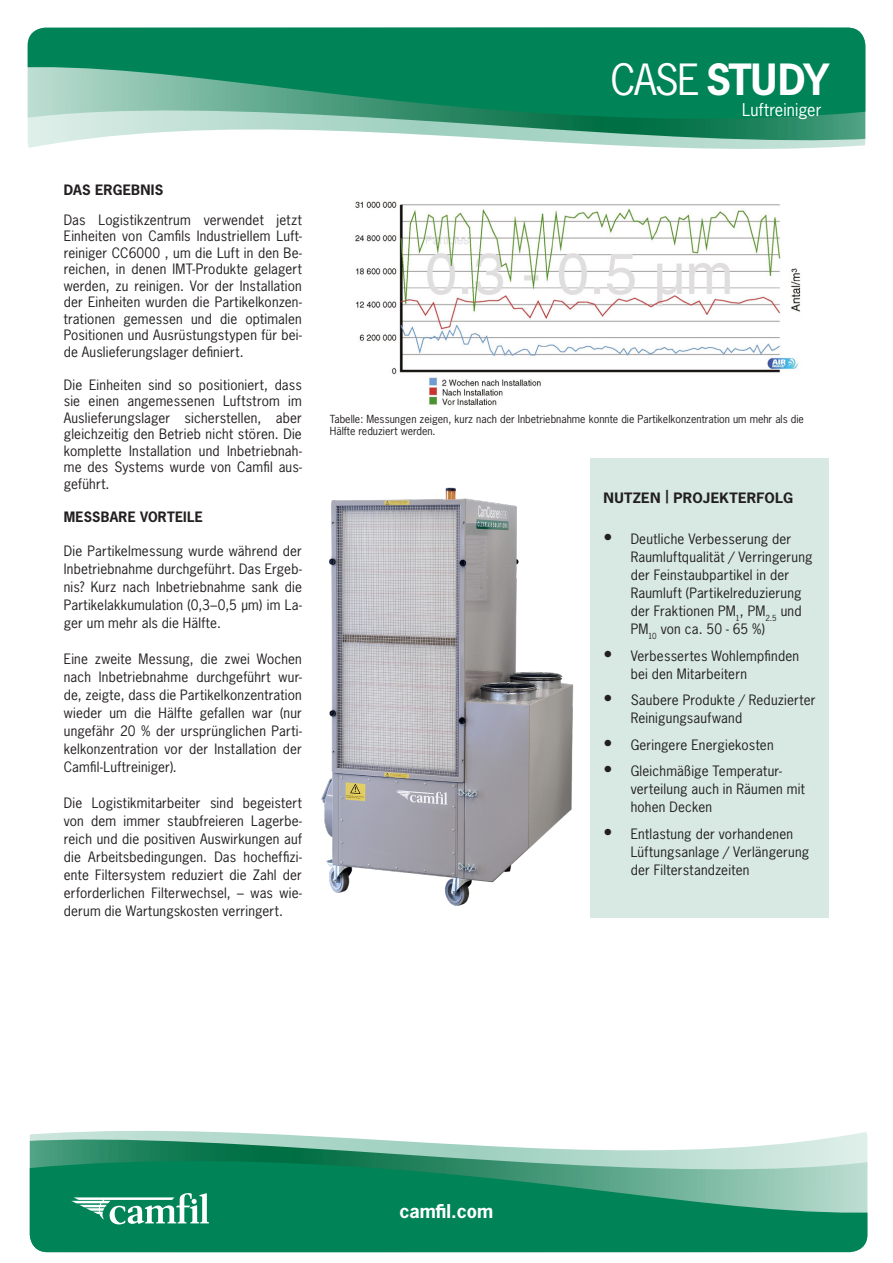
<style>
.page{position:relative;width:893px;height:1263px;background:#fff}
.page>*{position:absolute;margin:0;border:0;box-sizing:border-box;transform-origin:0 0}
.t1{font:700 40.5px "News Gothic Std";letter-spacing:-.045em;color:#fff}
.t2{font:700 18px "News Gothic Std";color:#fff}
.t3{font:16.5px "News Gothic Std";letter-spacing:.005em;color:#fff}
.t4{font:13.5px/18px "News Gothic Std";letter-spacing:.015em;color:#231f20;text-align:justify}
.t5{font:700 13.5px "News Gothic Std";letter-spacing:.015em;color:#231f20}
.t6{font:700 13.5px "News Gothic Std";letter-spacing:.015em;color:#231f20;scale:1.07 1}
.t7{font:10.5px/12px "News Gothic Std";color:#231f20}
.s1{font-weight:400}
.s2{font-size:18px}
</style>
<div class="page">
<div style="left:591px;top:458px;width:238px;height:460px;background:#d7e9e2"></div>
<img style="left:321px;top:458px;width:270px;height:460px">
<img style="left:355px;top:201px;width:446px;height:205px">
<svg style="left:28px;top:28px;width:837px;height:120px;background:#3c9e7c"></svg>
<svg style="left:30px;top:1132px;width:837px;height:120px;background:#3e9f7e"></svg>
<svg style="left:71px;top:1193px;width:138px;height:31px"></svg>
<p class="t5" style="left:64px;top:180px;width:101px">DAS ERGEBNIS</p>
<p class="t4" style="left:64px;top:211px;width:240px;line-height:16.5px">Das Logistikzentrum verwendet jetzt Einheiten von Camfils Industriellem Luft&shy;reiniger CC6000 , um die Luft in den Be&shy;reichen, in denen IMT-Produkte gelagert werden, zu reinigen. Vor der Installation der Einheiten wurden die Partikelkonzen&shy;trationen gemessen und die optimalen Positionen und Ausrüstungstypen für bei&shy;de Auslieferungslager definiert.</p>
<p class="t4" style="left:64px;top:376px;width:240px;line-height:16.5px">Die Einheiten sind so positioniert, dass sie einen angemessenen Luftstrom im Auslieferungslager sicherstellen, aber gleichzeitig den Betrieb nicht stören. Die komplette Installation und Inbetriebnah&shy;me des Systems wurde von Camfil aus&shy;geführt.</p>
<p class="t5" style="left:64px;top:507px;width:141px">MESSBARE VORTEILE</p>
<p class="t4" style="left:64px;top:542px;width:240px">Die Partikelmessung wurde während der Inbetriebnahme durchgeführt. Das Ergeb&shy;nis? Kurz nach Inbetriebnahme sank die Partikelakkumulation (0,3–0,5 μm) im La&shy;ger um mehr als die Hälfte.</p>
<p class="t4" style="left:64px;top:650px;width:240px">Eine zweite Messung, die zwei Wochen nach Inbetriebnahme durchgeführt wur&shy;de, zeigte, dass die Partikelkonzentration wieder um die Hälfte gefallen war (nur ungefähr 20 % der ursprünglichen Parti&shy;kelkonzentration vor der Installation der Camfil-Luftreiniger).</p>
<p class="t4" style="left:64px;top:794px;width:240px">Die Logistikmitarbeiter sind begeistert von dem immer staubfreieren Lagerbe&shy;reich und die positiven Auswirkungen auf die Arbeitsbedingungen. Das hocheffizi&shy;ente Filtersystem reduziert die Zahl der erforderlichen Filterwechsel, – was wie&shy;derum die Wartungskosten verringert.</p>
<h1 class="t1" style="left:610px;top:53px;width:221px"><span class="s1">CASE</span> STUDY</h1>
<p class="t3" style="left:742px;top:99px;width:81px">Luftreiniger</p>
<p class="t7" style="left:330px;top:413px;width:476px">Tabelle: Messungen zeigen, kurz nach der Inbetriebnahme konnte die Partikelkonzentration um mehr als die<br>Hälfte reduziert werden.</p>
<p class="t6" style="left:604px;top:489px;width:178px">NUTZEN | PROJEKTERFOLG</p>
<p class="t4" style="left:631px;top:530px;width:183px;text-align:left;text-indent:-27px"><span class="s2">•</span> Deutliche Verbesserung der<br>Raumluftqualität / Verringerung der Feinstaubpartikel in der<br>Raumluft (Partikelreduzierung der Fraktionen PM<sub>1</sub>, PM<sub>2.5</sub> und<br>PM<sub>10</sub> von ca. 50 - 65 %)</p>
<p class="t4" style="left:631px;top:646px;width:170px;text-indent:-27px"><span class="s2">•</span> Verbessertes Wohlempfinden bei den Mitarbeitern</p>
<p class="t4" style="left:631px;top:691px;width:186px;text-indent:-27px"><span class="s2">•</span> Saubere Produkte / Reduzierter<br>Reinigungsaufwand</p>
<p class="t4" style="left:604px;top:735px;width:172px"><span class="s2">•</span> Geringere Energiekosten</p>
<p class="t4" style="left:631px;top:762px;width:176px;text-align:left;text-indent:-27px"><span class="s2">•</span> Gleichmäßige Temperatur&shy;verteilung auch in Räumen mit hohen Decken</p>
<p class="t4" style="left:631px;top:824px;width:180px;text-align:left;text-indent:-27px"><span class="s2">•</span> Entlastung der vorhandenen<br>Lüftungsanlage / Verlängerung der Filterstandzeiten</p>
<p class="t2" style="left:399px;top:1199px;width:95px">camfil.com</p>
</div>
